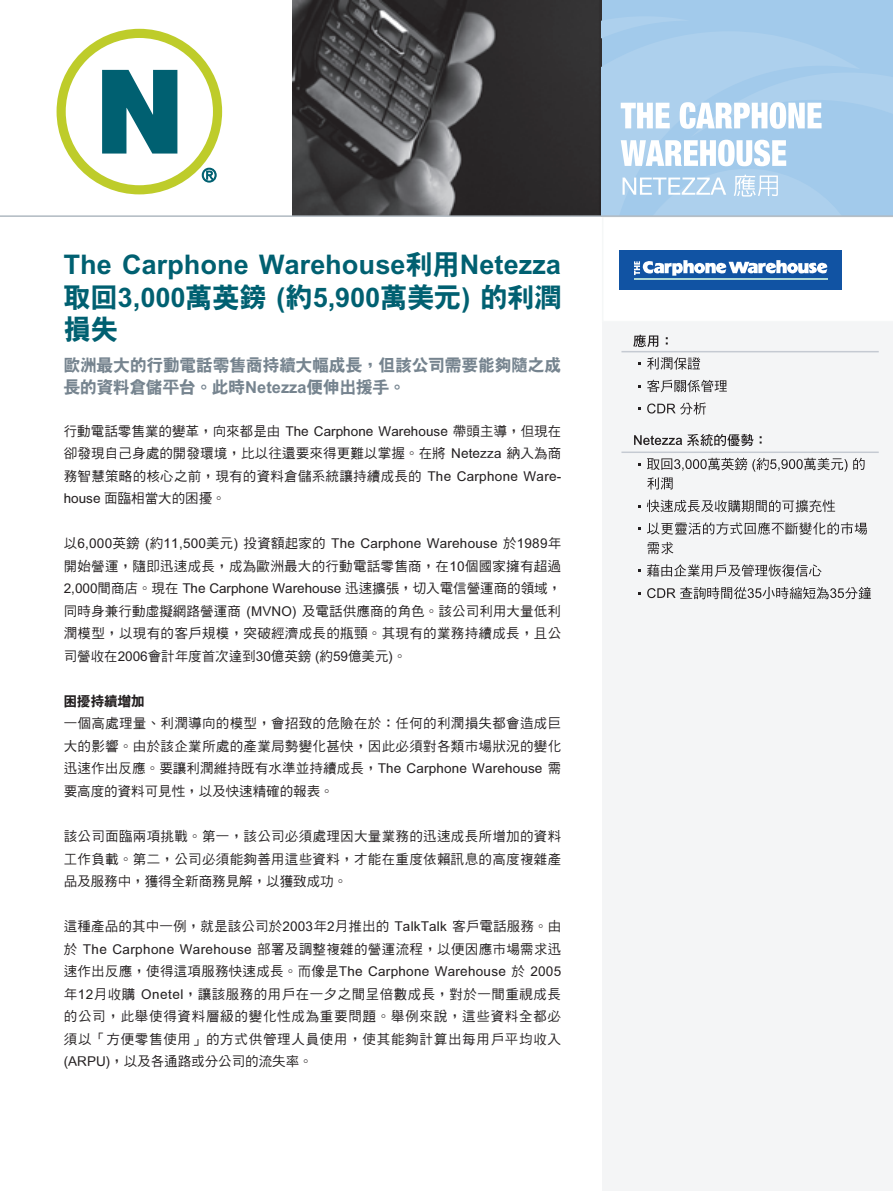
<style>
.page{position:relative;width:893px;height:1191px;background:#fff}
.page>*{position:absolute;margin:0;border:0;box-sizing:border-box;transform-origin:0 0}
.t1{font:27px/32.4px "DF Hei XB HK BF";letter-spacing:.005em;color:#006071;text-align:justify}
.t2{font:16.5px/22.5px "DF Hei XB HK BF";letter-spacing:.005em;color:#76848f}
.t3{font:13.5px/22.5px "DF Hei Md HK BF";letter-spacing:.01em;color:#231f20;text-align:justify}
.t4{font:13.5px "DF Hei XB HK BF";color:#231f20}
</style>
<div class="page">
<img style="left:292px;top:0;width:310px;height:215px">
<div style="left:602px;top:0;width:291px;height:216px;background:#a2caeb"></div>
<svg style="left:602px;top:17px;width:291px;height:198px;fill:#abceec"></svg>
<div style="left:602px;top:216px;width:291px;height:975px;background:#f4f5f6"></div>
<hr style="left:621px;top:351px;width:258px;height:1px;background:#c5cad2">
<hr style="left:621px;top:451px;width:258px;height:2px;background:#c5cad2">
<svg style="left:604px;top:218px;width:289px;height:102px"></svg>
<hr style="left:0;top:215px;width:893px;height:2px;background:#b0b9c1">
<svg style="left:57px;top:28px;width:166px;height:166px"></svg>
<svg style="left:621px;top:103px;width:49px;height:25px"></svg>
<svg style="left:680px;top:102px;width:142px;height:27px"></svg>
<svg style="left:621px;top:140px;width:165px;height:26px"></svg>
<svg style="left:623px;top:177px;width:103px;height:18px"></svg>
<svg style="left:734px;top:175px;width:44px;height:21px"></svg>
<svg style="left:633px;top:335px;width:25px;height:12px"></svg>
<svg style="left:647px;top:357px;width:53px;height:13px"></svg>
<svg style="left:647px;top:380px;width:80px;height:12px"></svg>
<svg style="left:647px;top:402px;width:59px;height:12px"></svg>
<svg style="left:634px;top:434px;width:119px;height:12px"></svg>
<svg style="left:853px;top:458px;width:12px;height:12px"></svg>
<svg style="left:647px;top:457px;width:200px;height:32px"></svg>
<svg style="left:647px;top:500px;width:188px;height:12px"></svg>
<svg style="left:647px;top:522px;width:220px;height:13px"></svg>
<svg style="left:648px;top:542px;width:25px;height:12px"></svg>
<svg style="left:647px;top:564px;width:174px;height:13px"></svg>
<svg style="left:647px;top:587px;width:224px;height:12px"></svg>
<h1 class="t1" style="left:64px;top:249px;width:499px">The Carphone Warehouse利用Netezza取回3,000萬英鎊 (約5,900萬美元) 的利潤損失</h1>
<p class="t2" style="left:64px;top:354px;width:499px">歐洲最大的行動電話零售商持續大幅成長，但該公司需要能夠隨之成長的資料倉儲平台。此時Netezza便伸出援手。</p>
<p class="t3" style="left:64px;top:420px;width:499px">行動電話零售業的變革，向來都是由 The Carphone Warehouse 帶頭主導，但現在卻發現自己身處的開發環境，比以往還要來得更難以掌握。在將 Netezza 納入為商務智慧策略的核心之前，現有的資料倉儲系統讓持續成長的 The Carphone Ware&shy;house 面臨相當大的困擾。</p>
<p class="t3" style="left:64px;top:533px;width:499px">以6,000英鎊 (約11,500美元) 投資額起家的 The Carphone Warehouse 於1989年開始營運，隨即迅速成長，成為歐洲最大的行動電話零售商，在10個國家擁有超過2,000間商店。現在 The Carphone Warehouse 迅速擴張，切入電信營運商的領域，同時身兼行動虛擬網路營運商 (MVNO) 及電話供應商的角色。該公司利用大量低利潤模型，以現有的客戶規模，突破經濟成長的瓶頸。其現有的業務持續成長，且公司營收在2006會計年度首次達到30億英鎊 (約59億美元)。</p>
<p class="t4" style="left:64px;top:694px;width:82px">困擾持續增加</p>
<p class="t3" style="left:64px;top:713px;width:499px">一個高處理量、利潤導向的模型，會招致的危險在於：任何的利潤損失都會造成巨大的影響。由於該企業所處的產業局勢變化甚快，因此必須對各類市場狀況的變化迅速作出反應。要讓利潤維持既有水準並持續成長，The Carphone Warehouse 需要高度的資料可見性，以及快速精確的報表。</p>
<p class="t3" style="left:64px;top:825px;width:499px">該公司面臨兩項挑戰。第一，該公司必須處理因大量業務的迅速成長所增加的資料工作負載。第二，公司必須能夠善用這些資料，才能在重度依賴訊息的高度複雜產品及服務中，獲得全新商務見解，以獲致成功。</p>
<p class="t3" style="left:64px;top:915px;width:499px">這種產品的其中一例，就是該公司於2003年2月推出的 TalkTalk 客戶電話服務。由於 The Carphone Warehouse 部署及調整複雜的營運流程，以便因應市場需求迅速作出反應，使得這項服務快速成長。而像是The Carphone Warehouse 於 2005年12月收購 Onetel，讓該服務的用戶在一夕之間呈倍數成長，對於一間重視成長的公司，此舉使得資料層級的變化性成為重要問題。舉例來說，這些資料全都必須以「方便零售使用」的方式供管理人員使用，使其能夠計算出每用戶平均收入(ARPU)，以及各通路或分公司的流失率。</p>
</div>
